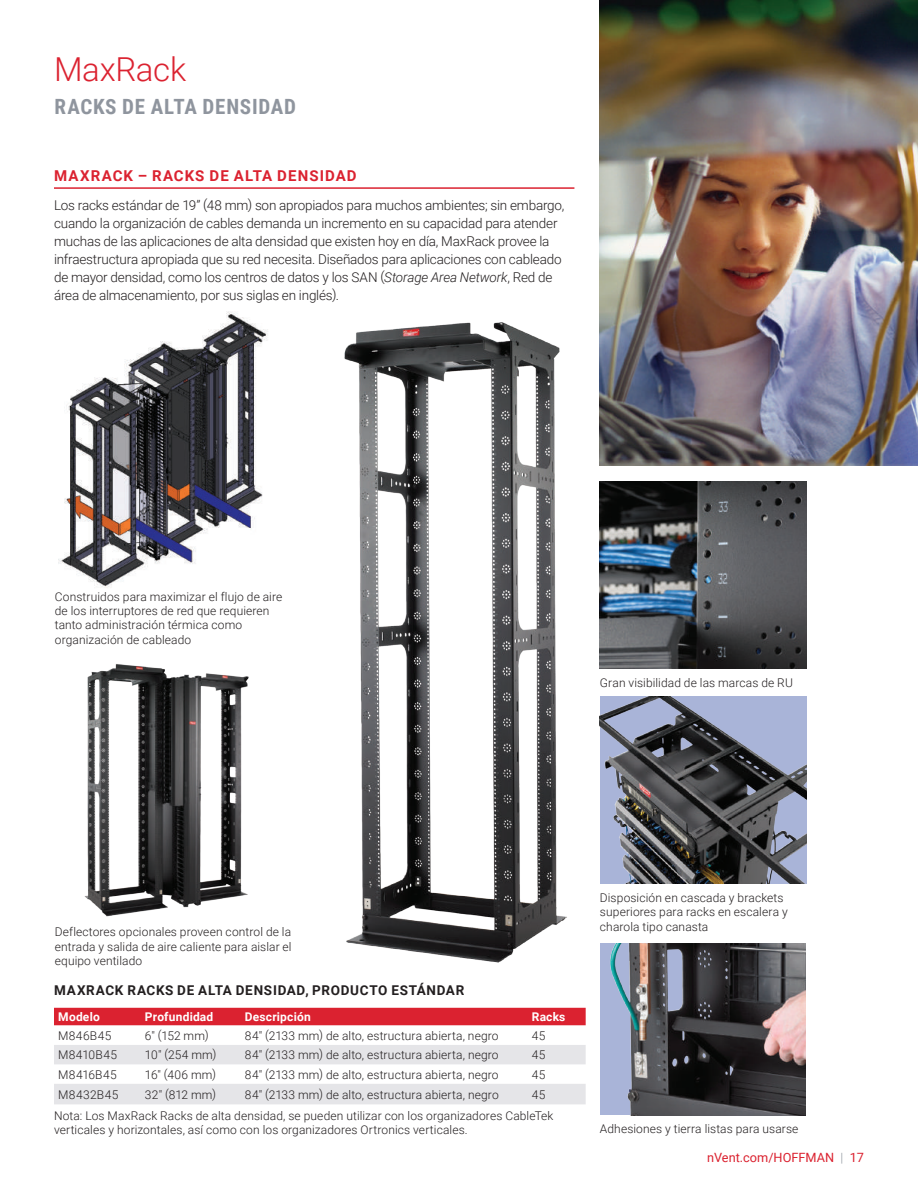
<style>
.page{position:relative;width:918px;height:1188px;background:#fff}
.page>*{position:absolute;margin:0;border:0;box-sizing:border-box;transform-origin:0 0}
.t1{font:300 33px "Roboto";letter-spacing:-.01em;color:#db2230}
.t2{font:700 21px "Roboto Condensed";letter-spacing:.035em;color:#8f959e}
.t3{font:700 15px "Roboto";letter-spacing:.075em;color:#db2230}
.t4{font:300 13.5px/18px "Roboto";letter-spacing:-.015em;color:#231f20}
.t5{font:700 13.5px "Roboto";letter-spacing:.055em;color:#231f20}
.t6{font:12.75px "Roboto";color:#db2230}
.t7{font:300 12px/14.4px "Roboto";letter-spacing:.01em;color:#231f20}
.t8{font:700 12px "Roboto";letter-spacing:.015em;color:#fff}
.t9{font:300 12px "Roboto";letter-spacing:.03em;color:#231f20}
.t10{font:300 12px "Roboto";letter-spacing:.035em;color:#231f20}
.s1{font-style:italic}
.s2{font-weight:300;color:#8f959e}
</style>
<div class="page">
<hr style="left:54px;top:187px;width:520px;height:2px;background:#db2230">
<img style="left:344px;top:322px;width:223px;height:641px">
<img style="left:58px;top:312px;width:210px;height:276px">
<img style="left:84px;top:664px;width:165px;height:253px">
<img style="left:600px;top:0;width:318px;height:465px">
<img style="left:600px;top:481px;width:206px;height:188px">
<img style="left:600px;top:696px;width:206px;height:188px">
<img style="left:600px;top:943px;width:205px;height:172px">
<div style="left:54px;top:1008px;width:532px;height:17px;background:#db2230"></div>
<svg style="left:54px;top:1045px;width:532px;height:59px"></svg>
<h1 class="t1" style="left:54px;top:46px;width:134px">MaxRack</h1>
<h2 class="t2" style="left:54px;top:91px;width:243px">RACKS DE ALTA DENSIDAD</h2>
<p class="t3" style="left:54px;top:165px;width:304px">MAXRACK – RACKS DE ALTA DENSIDAD</p>
<p class="t4" style="left:54px;top:196px;width:512px">Los racks estándar de 19” (48 mm) son apropiados para muchos ambientes; sin embargo, cuando la organización de cables demanda un incremento en su capacidad para atender muchas de las aplicaciones de alta densidad que existen hoy en día, MaxRack provee la infraestructura apropiada que su red necesita. Diseñados para aplicaciones con cableado de mayor densidad, como los centros de datos y los SAN (<span class="s1">Storage Area Network</span>, Red de área de almacenamiento, por sus siglas en inglés).</p>
<p class="t7" style="left:55px;top:589px;width:229px">Construidos para maximizar el flujo de aire de los interruptores de red que requieren tanto administración térmica como organización de cableado</p>
<p class="t7" style="left:600px;top:675px;width:194px">Gran visibilidad de las marcas de RU</p>
<p class="t7" style="left:55px;top:924px;width:238px;text-align:justify">Deflectores opcionales proveen control de la entrada y salida de aire caliente para aislar el equipo ventilado</p>
<p class="t5" style="left:54px;top:981px;width:412px">MAXRACK RACKS DE ALTA DENSIDAD, PRODUCTO ESTÁNDAR</p>
<p class="t8" style="left:58px;top:1008px;width:43px">Modelo</p>
<p class="t8" style="left:145px;top:1008px;width:70px">Profundidad</p>
<p class="t8" style="left:245px;top:1008px;width:67px">Descripción</p>
<p class="t8" style="left:532px;top:1008px;width:35px">Racks</p>
<p class="t10" style="left:58px;top:1027px;width:55px">M846B45</p>
<p class="t7" style="left:145px;top:1028px;width:65px">6" (152 mm)</p>
<p class="t7" style="left:245px;top:1028px;width:255px">84" (2133 mm) de alto, estructura abierta, negro</p>
<p class="t7" style="left:532px;top:1028px;width:15px">45</p>
<p class="t7" style="left:58px;top:1047px;width:60px">M8410B45</p>
<p class="t7" style="left:145px;top:1047px;width:73px">10" (254 mm)</p>
<p class="t7" style="left:245px;top:1047px;width:255px">84" (2133 mm) de alto, estructura abierta, negro</p>
<p class="t7" style="left:532px;top:1047px;width:15px">45</p>
<p class="t7" style="left:58px;top:1067px;width:60px">M8416B45</p>
<p class="t7" style="left:145px;top:1067px;width:73px">16" (406 mm)</p>
<p class="t7" style="left:245px;top:1067px;width:255px">84" (2133 mm) de alto, estructura abierta, negro</p>
<p class="t7" style="left:532px;top:1067px;width:15px">45</p>
<p class="t9" style="left:58px;top:1086px;width:62px">M8432B45</p>
<p class="t7" style="left:145px;top:1087px;width:73px">32" (812 mm)</p>
<p class="t7" style="left:245px;top:1087px;width:255px">84" (2133 mm) de alto, estructura abierta, negro</p>
<p class="t7" style="left:54px;top:1083px;width:501px;line-height:21px;text-indent:478px">45<br>Nota: Los MaxRack Racks de alta densidad, se pueden utilizar con los organizadores CableTek</p>
<p class="t7" style="left:54px;top:1122px;width:415px">verticales y horizontales, así como con los organizadores Ortronics verticales.</p>
<p class="t7" style="left:600px;top:890px;width:189px">Disposición en cascada y brackets superiores para racks en escalera y charola tipo canasta</p>
<p class="t7" style="left:600px;top:1121px;width:200px">Adhesiones y tierra listas para usarse</p>
<p class="t6" style="left:707px;top:1148px;width:158px">nVent.com/HOFFMAN <span class="s2">|</span> 17</p>
</div>
